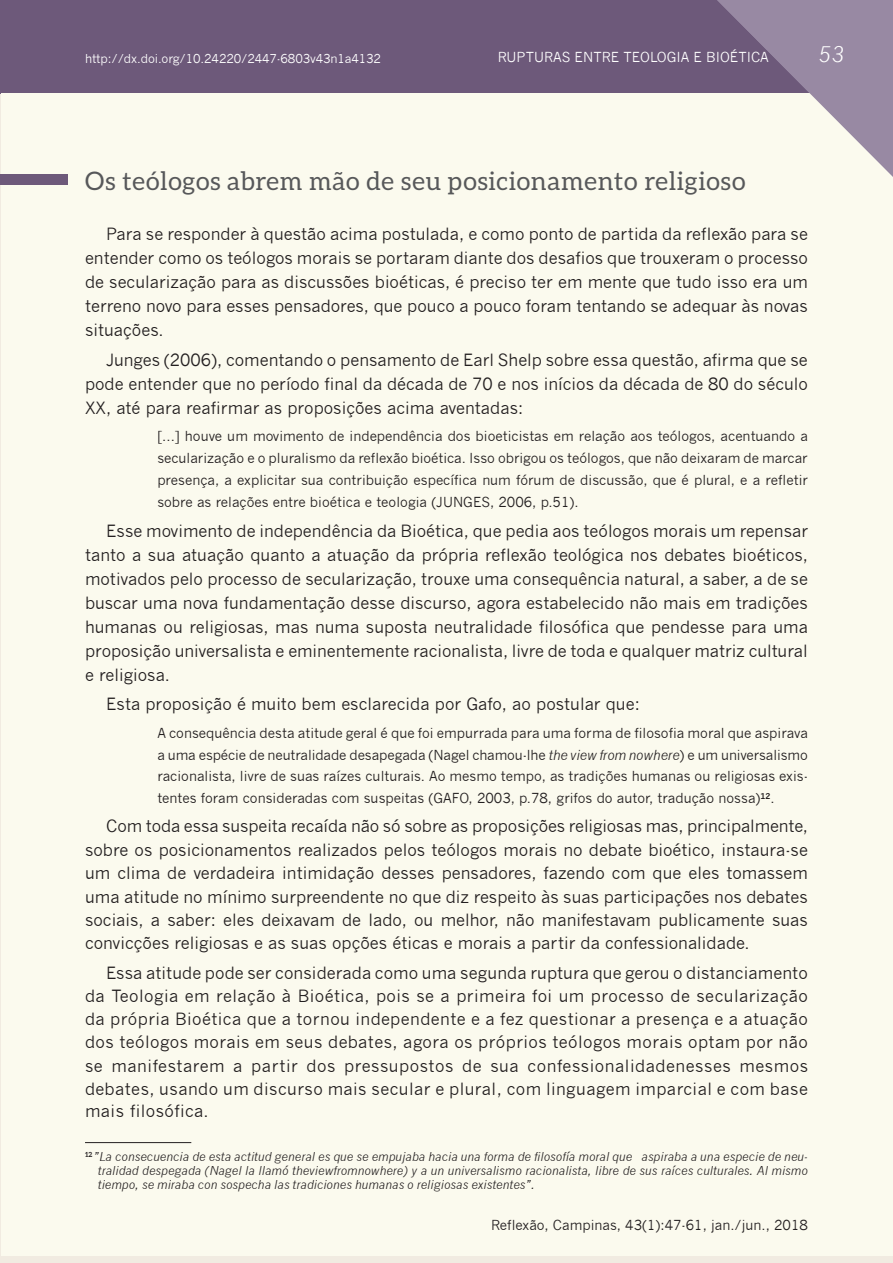
<style>
.page{position:relative;width:893px;height:1263px;background:#fff}
.page>*{position:absolute;margin:0;border:0;box-sizing:border-box;transform-origin:0 0}
.t1{font:25.5px "Aleo";letter-spacing:.025em;color:#57585a}
.t2{font:italic 21px "News Gothic";color:#fff}
.t3{font:16.5px/24px "News Gothic";color:#231f20;text-align:justify}
.t4{font:16.5px "News Gothic";letter-spacing:.025em;color:#231f20}
.t5{font:13.5px/21.8px "News Gothic";color:#231f20;text-align:justify}
.t6{font:13.5px "News Gothic";color:#fff}
.t7{font:italic 12px/14.2px "News Gothic";color:#231f20;text-align:justify}
.t8{font:12px "News Gothic";letter-spacing:-.01em;color:#fff}
.s1{font-style:italic}
</style>
<div class="page">
<img style="left:0;top:93px;width:3px;height:1170px">
<div style="left:0;top:0;width:893px;height:93px;background:#6d597a"></div>
<div style="left:2px;top:93px;width:891px;height:1163px;background:#fbfaee"></div>
<svg style="left:717px;top:0;width:176px;height:177px"></svg>
<hr style="left:85px;top:1142px;width:106px;height:1px;background:#231f20">
<div style="left:0;top:174px;width:68px;height:11px;background:#6d597a"></div>
<p class="t8" style="left:85px;top:51px;width:298px">http://dx.doi.org/10.24220/2447-6803v43n1a4132</p>
<p class="t6" style="left:498px;top:49px;width:272px">RUPTURAS ENTRE TEOLOGIA E BIOÉTICA</p>
<p class="t2" style="left:819px;top:42px;width:28px">53</p>
<h1 class="t1" style="left:85px;top:167px;width:662px">Os teólogos abrem mão de seu posicionamento religioso</h1>
<p class="t3" style="left:85px;top:222px;width:724px;text-indent:21px">Para se responder à questão acima postulada, e como ponto de partida da reflexão para se entender como os teólogos morais se portaram diante dos desafios que trouxeram o processo de secularização para as discussões bioéticas, é preciso ter em mente que tudo isso era um terreno novo para esses pensadores, que pouco a pouco foram tentando se adequar às novas situações.</p>
<p class="t3" style="left:85px;top:348px;width:724px;text-indent:21px">Junges (2006), comentando o pensamento de Earl Shelp sobre essa questão, afirma que se pode entender que no período final da década de 70 e nos inícios da década de 80 do século XX, até para reafirmar as proposições acima aventadas:</p>
<p class="t5" style="left:157px;top:426px;width:652px">[...] houve um movimento de independência dos bioeticistas em relação aos teólogos, acentuando a secularização e o pluralismo da reflexão bioética. Isso obrigou os teólogos, que não deixaram de marcar presença, a explicitar sua contribuição específica num fórum de discussão, que é plural, e a refletir sobre as relações entre bioética e teologia (JUNGES, 2006, p.51).</p>
<p class="t3" style="left:85px;top:519px;width:725px;text-indent:21px">Esse movimento de independência da Bioética, que pedia aos teólogos morais um repensar tanto a sua atuação quanto a atuação da própria reflexão teológica nos debates bioéticos, motivados pelo processo de secularização, trouxe uma consequência natural, a saber, a de se buscar uma nova fundamentação desse discurso, agora estabelecido não mais em tradições humanas ou religiosas, mas numa suposta neutralidade filosófica que pendesse para uma proposição universalista e eminentemente racionalista, livre de toda e qualquer matriz cultural e religiosa.</p>
<p class="t3" style="left:106px;top:692px;width:535px">Esta proposição é muito bem esclarecida por Gafo, ao postular que:</p>
<p class="t5" style="left:157px;top:722px;width:652px">A consequência desta atitude geral é que foi empurrada para uma forma de filosofia moral que aspirava a uma espécie de neutralidade desapegada (Nagel chamou-lhe <span class="s1">the view from nowhere</span>) e um universalismo racionalista, livre de suas raízes culturais. Ao mesmo tempo, as tradições humanas ou religiosas exis&shy;tentes foram consideradas com suspeitas (GAFO, 2003, p.78, grifos do autor, tradução nossa)<sup>12</sup>.</p>
<p class="t3" style="left:85px;top:815px;width:724px;line-height:23.4px;text-indent:21px">Com toda essa suspeita recaída não só sobre as proposições religiosas mas, principalmente, sobre os posicionamentos realizados pelos teólogos morais no debate bioético, instaura-se um clima de verdadeira intimidação desses pensadores, fazendo com que eles tomassem uma atitude no mínimo surpreendente no que diz respeito às suas participações nos debates sociais, a saber: eles deixavam de lado, ou melhor, não manifestavam publicamente suas convicções religiosas e as suas opções éticas e morais a partir da confessionalidade.</p>
<p class="t3" style="left:85px;top:961px;width:724px;line-height:23.2px;text-indent:21px">Essa atitude pode ser considerada como uma segunda ruptura que gerou o distanciamento da Teologia em relação à Bioética, pois se a primeira foi um processo de secularização da própria Bioética que a tornou independente e a fez questionar a presença e a atuação dos teólogos morais em seus debates, agora os próprios teólogos morais optam por não se manifestarem a partir dos pressupostos de sua confessionalidadenesses mesmos debates, usando um discurso mais secular e plural, com linguagem imparcial e com base</p>
<p class="t4" style="left:85px;top:1101px;width:125px">mais filosófica.</p>
<p class="t7" style="left:98px;top:1149px;width:712px;text-indent:-13px"><sup>12</sup> ”La consecuencia de esta actitud general es que se empujaba hacia una forma de filosofía moral que aspiraba a una especie de neu&shy;tralidad despegada (Nagel la llamó theviewfromnowhere) y a un universalismo racionalista, libre de sus raíces culturales. Al mismo tiempo, se miraba con sospecha las tradiciones humanas o religiosas existentes”.</p>
<p class="t5" style="left:491px;top:1215px;width:318px">Reflexão, Campinas, 43(1):47-61, jan./jun., 2018</p>
</div>
